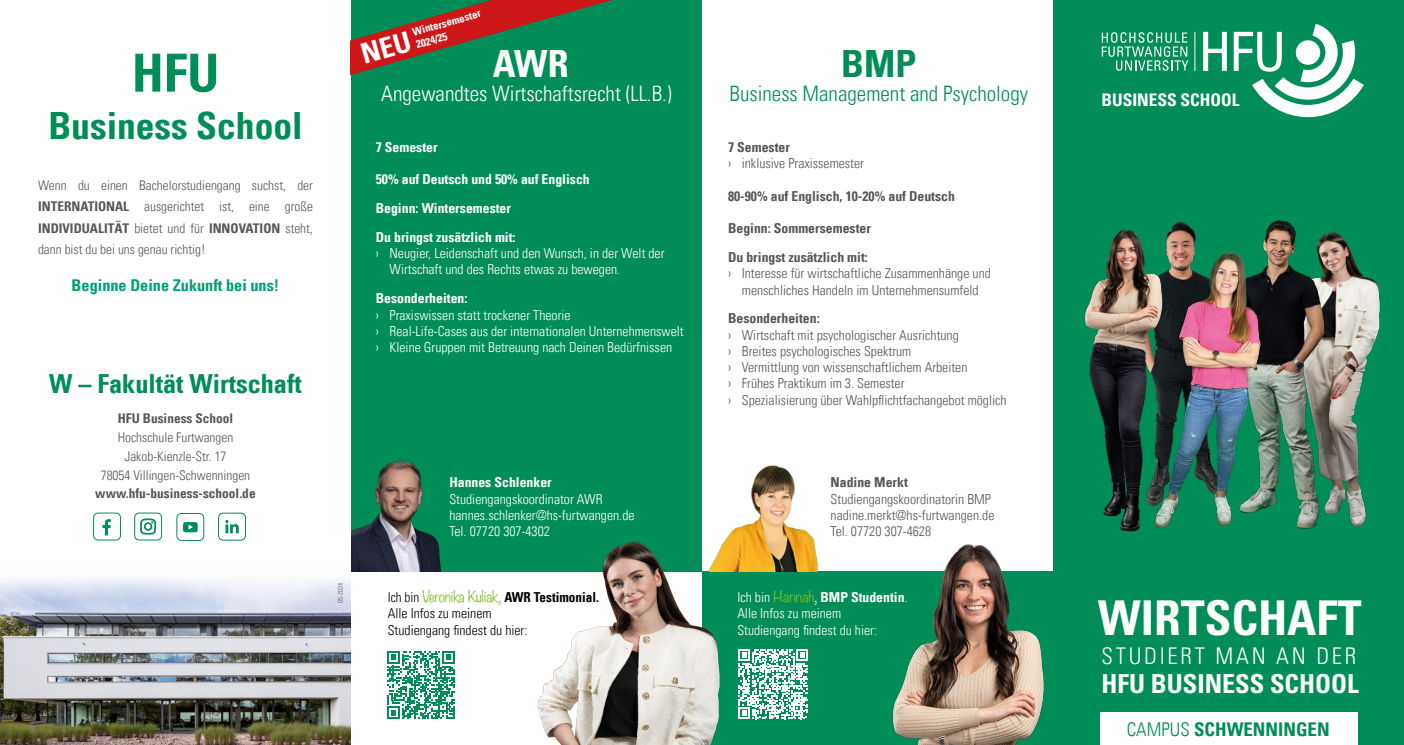
<style>
.page{position:relative;width:1404px;height:745px;background:#fff}
.page>*{position:absolute;margin:0;border:0;box-sizing:border-box;transform-origin:0 0}
.t1{font:700 condensed 52.5px "Univers LT";color:#008d58}
.t2{font:700 condensed 47.88px "Univers LT Std";color:#fff}
.t3{font:700 condensed 37.5px "Univers LT";color:#008d58}
.t4{font:700 condensed 37.5px "Univers LT";color:#fff}
.t5{font:700 condensed 26.25px "Univers LT";color:#008d58}
.t6{font:700 condensed 26.12px "Univers LT Std";color:#fff}
.t7{font:300 condensed 22.88px "Univers LT Std";letter-spacing:.12em;color:#fff}
.t8{font:300 condensed 21.25px "Univers LT";color:#fff}
.t9{font:300 condensed 21.25px "Univers LT";color:#008d58}
.t10{font:700 condensed 18.88px "Univers LT";color:#008d58}
.t11{font:700 condensed 17.38px "Univers LT";color:#fff}
.t12{font:700 condensed 16.25px "Univers LT";color:#009f75}
.t13{font:300 condensed 13.75px "Univers LT";color:#575756}
.t14{font:300 condensed 13.75px/16.2px "Univers LT";color:#fff}
.t15{font:700 condensed 13.75px "Univers LT";color:#fff}
.t16{font:700 condensed 13.75px "Univers LT";color:#575756}
.t17{font:300 condensed 13.75px "Univers LT";color:#000}
.t18{font:300 13.75px "Noteworthy";color:#80ba27;scale:.96 1}
.t19{font:300 condensed 13.38px/21.2px "Univers LT";color:#575756;text-align:justify}
.t20{font:700 condensed 13.38px "Univers LT";color:#575756}
.t21{font:700 condensed 10.88px "Univers LT";color:#fff}
.t22{font:300 condensed 6.75px "Univers LT";color:#575756}
.s1{font-weight:700}
.s2{font-family:"Univers"}
.s3{font-family:"Univers LT";font-stretch:condensed;color:#000}
.s4{font-family:"Univers LT";font-weight:700;font-stretch:condensed;color:#000}
.s5{font-weight:300}
.s6{font-family:"Noteworthy";font-weight:300;font-stretch:normal;color:#80ba27}
.s7{font-family:"Noteworthy";font-weight:300;font-stretch:normal}
</style>
<div class="page">
<img style="left:0;top:578px;width:351px;height:166px">
<div style="left:1052px;top:0;width:351px;height:744px;background:#008d58"></div>
<svg style="left:1101px;top:32px;width:87px;height:39px"></svg>
<svg style="left:1203px;top:32px;width:23px;height:39px"></svg>
<svg style="left:1233px;top:24px;width:130px;height:93px"></svg>
<hr style="left:1194px;top:32px;width:1px;height:39px;background:#fff">
<div style="left:1100px;top:712px;width:257px;height:32px;background:#fff"></div>
<div style="left:93px;top:512px;width:28px;height:28px;border:1px solid #008d58;border-radius:5px"></div>
<svg style="left:102px;top:519px;width:9px;height:16px"></svg>
<div style="left:134px;top:512px;width:28px;height:28px;border:1px solid #008d58;border-radius:5px"></div>
<svg style="left:140px;top:518px;width:16px;height:16px"></svg>
<div style="left:176px;top:512px;width:28px;height:28px;border:1px solid #008d58;border-radius:5px"></div>
<svg style="left:183px;top:522px;width:15px;height:10px"></svg>
<div style="left:218px;top:512px;width:28px;height:28px;border:1px solid #008d58;border-radius:5px"></div>
<svg style="left:225px;top:519px;width:14px;height:14px"></svg>
<img style="left:1085px;top:229px;width:58px;height:303px">
<div style="left:351px;top:0;width:351px;height:570px;background:#008d58"></div>
<svg style="left:387px;top:651px;width:68px;height:67px"></svg>
<img style="left:351px;top:458px;width:90px;height:112px">
<div style="left:702px;top:570px;width:352px;height:174px;background:#008d58"></div>
<svg style="left:743px;top:649px;width:65px;height:69px"></svg>
<img style="left:733px;top:465px;width:85px;height:105px">
<img style="left:852px;top:534px;width:201px;height:210px">
<img style="left:518px;top:530px;width:225px;height:214px">
<img style="left:1329px;top:232px;width:51px;height:295px">
<img style="left:1264px;top:220px;width:65px;height:309px">
<img style="left:1143px;top:221px;width:121px;height:308px">
<svg style="left:350px;top:0;width:262px;height:76px"></svg>
<p class="t1" style="left:132px;top:41px;width:89px">HFU</p>
<p class="t3" style="left:48px;top:103px;width:256px">Business School</p>
<p class="t19" style="left:38px;top:175px;width:276px">Wenn du einen Bachelorstudiengang suchst, der <span class="s1">INTERNATIONAL</span> ausgerichtet ist, eine große <span class="s1">INDIVIDUALITÄT</span> bietet und für <span class="s1">INNOVATION</span> steht, dann bist du bei uns genau richtig!</p>
<p class="t12" style="left:72px;top:275px;width:209px">Beginne Deine Zukunft bei uns!</p>
<p class="t5" style="left:49px;top:367px;width:254px">W – Fakultät Wirtschaft</p>
<p class="t20" style="left:118px;top:410px;width:117px">HFU Business School</p>
<p class="t19" style="left:118px;top:426px;width:117px">Hochschule Furtwangen</p>
<p class="t19" style="left:124px;top:445px;width:104px">Jakob-Kienzle-Str. 17</p>
<p class="t19" style="left:101px;top:464px;width:151px">78054 Villingen-Schwenningen</p>
<p class="t20" style="left:95px;top:485px;width:162px">www.hfu-business-school.de</p>
<p class="t22" style="left:336px;top:603px;width:21px;rotate:-90deg">05-2024</p>
<p class="t21" style="left:411px;top:26px;width:72px;rotate:-16deg">Wintersemester</p>
<p class="t21" style="left:414px;top:38px;width:33px;rotate:-16deg">2024/25</p>
<p class="t4" style="left:492px;top:40px;width:77px">AWR</p>
<p class="t8" style="left:381px;top:80px;width:292px">Angewandtes Wirtschaftsrecht (LL.B.)</p>
<p class="t15" style="left:376px;top:138px;width:63px">7 Semester</p>
<p class="t15" style="left:376px;top:171px;width:215px">50% auf Deutsch und 50% auf Englisch</p>
<p class="t15" style="left:376px;top:200px;width:137px">Beginn: Wintersemester</p>
<p class="t15" style="left:376px;top:228px;width:141px">Du bringst zusätzlich mit:</p>
<p class="t14" style="left:389px;top:245px;width:276px;text-indent:-14px"><span class="s2">›</span> Neugier, Leidenschaft und den Wunsch, in der Welt der<br>Wirtschaft und des Rechts etwas zu bewegen.</p>
<p class="t15" style="left:376px;top:290px;width:93px">Besonderheiten:</p>
<p class="t14" style="left:376px;top:306px;width:196px">› Praxiswissen statt trockener Theorie</p>
<p class="t14" style="left:376px;top:322px;width:309px">› Real-Life-Cases aus der internationalen Unternehmenswelt</p>
<p class="t14" style="left:376px;top:339px;width:298px">› Kleine Gruppen mit Betreuung nach Deinen Bedürfnissen</p>
<p class="t15" style="left:449px;top:474px;width:104px">Hannes Schlenker</p>
<p class="t14" style="left:449px;top:490px;width:155px">Studiengangskoordinator AWR</p>
<p class="t14" style="left:449px;top:506px;width:187px">hannes.schlenker@hs-furtwangen.de</p>
<p class="t14" style="left:449px;top:523px;width:102px">Tel. 07720 307-4302</p>
<p class="t18" style="left:388px;top:584px;width:221px"><span class="s3">Ich bin</span> Veronika Kuliak, <span class="s4">AWR Testimonial.</span></p>
<p class="t17" style="left:388px;top:605px;width:105px">Alle Infos zu meinem</p>
<p class="t17" style="left:388px;top:621px;width:141px">Studiengang findest du hier:</p>
<p class="t3" style="left:841px;top:40px;width:76px">BMP</p>
<p class="t9" style="left:729px;top:80px;width:300px">Business Management and Psychology</p>
<p class="t16" style="left:728px;top:138px;width:63px">7 Semester</p>
<p class="t13" style="left:728px;top:155px;width:137px"><span class="s2">›</span> inklusive Praxissemester</p>
<p class="t16" style="left:728px;top:187px;width:228px">80-90% auf Englisch, 10-20% auf Deutsch</p>
<p class="t16" style="left:728px;top:220px;width:144px">Beginn: Sommersemester</p>
<p class="t16" style="left:728px;top:248px;width:141px">Du bringst zusätzlich mit:</p>
<p class="t13" style="left:728px;top:265px;width:264px"><span class="s2">›</span> Interesse für wirtschaftliche Zusammenhänge und</p>
<p class="t13" style="left:741px;top:281px;width:238px">menschliches Handeln im Unternehmensumfeld</p>
<p class="t16" style="left:728px;top:310px;width:93px">Besonderheiten:</p>
<p class="t13" style="left:728px;top:326px;width:232px">› Wirtschaft mit psychologischer Ausrichtung</p>
<p class="t13" style="left:728px;top:342px;width:185px">› Breites psychologisches Spektrum</p>
<p class="t13" style="left:728px;top:359px;width:241px">› Vermittlung von wissenschaftlichem Arbeiten</p>
<p class="t13" style="left:728px;top:375px;width:178px">› Frühes Praktikum im 3. Semester</p>
<p class="t13" style="left:728px;top:391px;width:280px">› Spezialisierung über Wahlpflichtfachangebot möglich</p>
<p class="t16" style="left:830px;top:473px;width:79px">Nadine Merkt</p>
<p class="t13" style="left:830px;top:490px;width:162px">Studiengangskoordinatorin BMP</p>
<p class="t13" style="left:830px;top:506px;width:165px">nadine.merkt@hs-furtwangen.de</p>
<p class="t13" style="left:830px;top:522px;width:102px">Tel. 07720 307-4628</p>
<p class="t15" style="left:737px;top:588px;width:172px"><span class="s5">Ich bin</span> <span class="s6">Hannah</span><span class="s7">,</span> BMP Studentin<span class="s5">.</span></p>
<p class="t14" style="left:737px;top:605px;width:105px">Alle Infos zu meinem</p>
<p class="t14" style="left:737px;top:621px;width:141px">Studiengang findest du hier:</p>
<p class="t11" style="left:1101px;top:89px;width:139px">BUSINESS SCHOOL</p>
<p class="t2" style="left:1098px;top:588px;width:265px">WIRTSCHAFT</p>
<p class="t6" style="left:1101px;top:667px;width:258px">HFU BUSINESS SCHOOL</p>
<p class="t7" style="left:1101px;top:642px;width:256px">STUDIERT MAN AN DER</p>
<p class="t10" style="left:1126px;top:716px;width:204px"><span class="s5">CAMPUS</span> SCHWENNINGEN</p>
</div>
